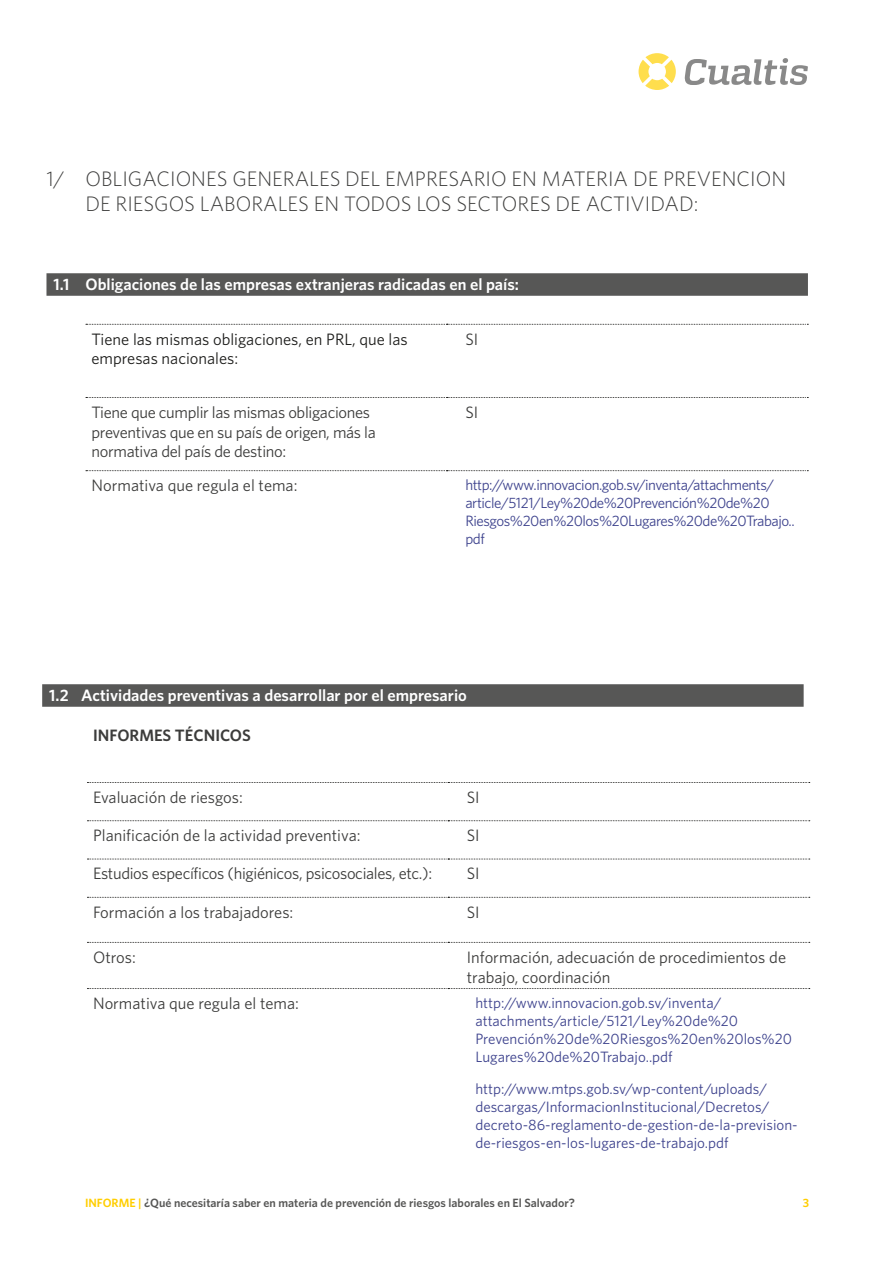
<style>
.page{position:relative;width:893px;height:1263px;background:#fff}
.page>*{position:absolute;margin:0;border:0;box-sizing:border-box;transform-origin:0 0}
.t1{font:300 21px/25.2px "Whitney";color:#3c3c3b}
.t2{font:16.5px/19.8px "Whitney";color:#3c3c3b}
.t3{font:16.5px/19.8px "Whitney";letter-spacing:-.02em;color:#3c3c3b}
.t4{font:600 16.5px "Whitney";color:#fff}
.t5{font:16.5px/19.8px "Whitney";color:#1d1d1b}
.t6{font:600 16.5px "Whitney";color:#3c3c3b}
.t7{font:15px/18px "Whitney";color:#3d428d}
.t8{font:15px/18px "Whitney";letter-spacing:-.03em;color:#3d428d}
.t9{font:600 12px "Whitney";color:#575756}
.t10{font:600 12px "Whitney";color:#ffce00}
.s1{color:#ffce00}
</style>
<div class="page">
<svg style="left:684px;top:58px;width:124px;height:27px"></svg>
<svg style="left:639px;top:53px;width:37px;height:37px"></svg>
<div style="left:46px;top:273px;width:762px;height:23px;background:#575756"></div>
<div style="left:42px;top:684px;width:762px;height:23px;background:#575756"></div>
<svg style="left:86px;top:324px;width:722px;height:1px"></svg>
<svg style="left:86px;top:397px;width:722px;height:1px"></svg>
<svg style="left:86px;top:470px;width:722px;height:1px"></svg>
<svg style="left:87px;top:782px;width:723px;height:1px"></svg>
<svg style="left:87px;top:820px;width:723px;height:1px"></svg>
<svg style="left:87px;top:859px;width:723px;height:1px"></svg>
<svg style="left:87px;top:897px;width:723px;height:1px"></svg>
<svg style="left:87px;top:942px;width:723px;height:1px"></svg>
<svg style="left:87px;top:988px;width:723px;height:1px"></svg>
<h1 class="t1" style="left:85px;top:166px;width:702px;text-indent:-39px">1/ OBLIGACIONES GENERALES DEL EMPRESARIO EN MATERIA DE PREVENCION<br>DE RIESGOS LABORALES EN TODOS LOS SECTORES DE ACTIVIDAD:</h1>
<p class="t4" style="left:54px;top:275px;width:467px">1.1 Obligaciones de las empresas extranjeras radicadas en el país:</p>
<p class="t5" style="left:92px;top:329px;width:318px">Tiene las mismas obligaciones, en PRL, que las empresas nacionales:</p>
<p class="t2" style="left:465px;top:329px;width:14px">SI</p>
<p class="t3" style="left:92px;top:402px;width:286px">Tiene que cumplir las mismas obligaciones preventivas que en su país de origen, más la normativa del país de destino:</p>
<p class="t2" style="left:465px;top:402px;width:14px">SI</p>
<p class="t2" style="left:92px;top:475px;width:207px">Normativa que regula el tema:</p>
<p class="t8" style="left:465px;top:475px;width:331px">http://www.innovacion.gob.sv/inventa/attachments/ article/5121/Ley%20de%20Prevención%20de%20<br>Riesgos%20en%20los%20Lugares%20de%20Trabajo.. pdf</p>
<p class="t4" style="left:49px;top:685px;width:419px">1.2 Actividades preventivas a desarrollar por el empresario</p>
<p class="t6" style="left:93px;top:725px;width:159px">INFORMES TÉCNICOS</p>
<p class="t2" style="left:93px;top:787px;width:151px">Evaluación de riesgos:</p>
<p class="t2" style="left:467px;top:787px;width:14px">SI</p>
<p class="t2" style="left:93px;top:825px;width:269px">Planificación de la actividad preventiva:</p>
<p class="t2" style="left:467px;top:825px;width:14px">SI</p>
<p class="t3" style="left:93px;top:863px;width:341px">Estudios específicos (higiénicos, psicosociales, etc.):</p>
<p class="t2" style="left:467px;top:863px;width:14px">SI</p>
<p class="t2" style="left:93px;top:902px;width:202px">Formación a los trabajadores:</p>
<p class="t2" style="left:467px;top:902px;width:14px">SI</p>
<p class="t2" style="left:93px;top:947px;width:44px">Otros:</p>
<p class="t2" style="left:467px;top:947px;width:321px">Información, adecuación de procedimientos de trabajo, coordinación</p>
<p class="t2" style="left:93px;top:993px;width:207px">Normativa que regula el tema:</p>
<p class="t7" style="left:475px;top:993px;width:318px">http://www.innovacion.gob.sv/inventa/ attachments/article/5121/Ley%20de%20<br>Prevención%20de%20Riesgos%20en%20los%20<br>Lugares%20de%20Trabajo..pdf</p>
<p class="t7" style="left:475px;top:1080px;width:324px">http://www.mtps.gob.sv/wp-content/uploads/ descargas/InformacionInstitucional/Decretos/ decreto-86-reglamento-de-gestion-de-la-prevision&shy;de-riesgos-en-los-lugares-de-trabajo.pdf</p>
<p class="t9" style="left:85px;top:1196px;width:491px"><span class="s1">INFORME |</span> ¿Qué necesitaría saber en materia de prevención de riesgos laborales en El Salvador?</p>
<p class="t10" style="left:803px;top:1196px;width:8px">3</p>
</div>
